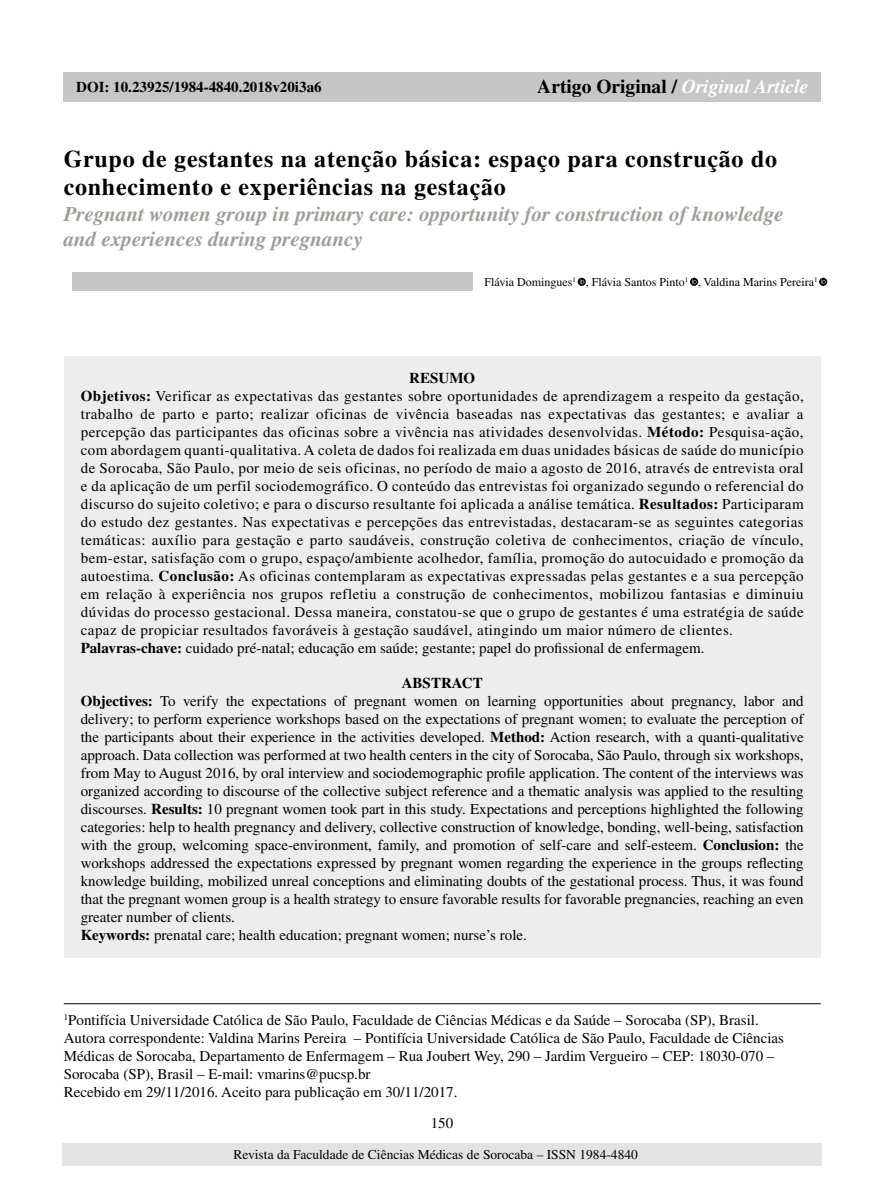
<style>
.page{position:relative;width:893px;height:1191px;background:#fff}
.page>*{position:absolute;margin:0;border:0;box-sizing:border-box;transform-origin:0 0}
.t1{font:700 24px/28.8px "Times LT Std";letter-spacing:.03em;color:#000}
.t2{font:italic 700 21px/25.2px "Times LT Std";color:#9d9d9c}
.t3{font:700 19.5px "Times LT Std";color:#000}
.t4{font:15px/18px "Times LT Std";color:#000}
.t5{font:15px/18px "Times LT Std";letter-spacing:.03em;color:#000}
.t6{font:700 15px "Times LT Std";color:#000}
.t7{font:13.5px "Times LT Std";color:#000}
.t8{font:12px "Times LT Std";color:#000}
.s1{font-style:italic;color:#fff}
.s2{font-weight:700}
</style>
<div class="page">
<div style="left:62px;top:1143px;width:760px;height:23px;background:#e3e3e3"></div>
<div style="left:64px;top:72px;width:757px;height:30px;background:#c6c6c6"></div>
<div style="left:72px;top:272px;width:401px;height:19px;background:#c6c6c6"></div>
<svg style="left:578px;top:278px;width:8px;height:8px"></svg>
<svg style="left:580px;top:279px;width:4px;height:5px"></svg>
<svg style="left:690px;top:278px;width:8px;height:8px"></svg>
<svg style="left:692px;top:279px;width:5px;height:5px"></svg>
<svg style="left:819px;top:278px;width:8px;height:8px"></svg>
<svg style="left:821px;top:279px;width:5px;height:5px"></svg>
<div style="left:64px;top:356px;width:757px;height:601px;background:#ededed"></div>
<hr style="left:64px;top:1003px;width:757px;height:1px;background:#000">
<p class="t6" style="left:76px;top:78px;width:247px">DOI: 10.23925/1984-4840.2018v20i3a6</p>
<h3 class="t3" style="left:537px;top:75px;width:273px">Artigo Original / <span class="s1">Original Article</span></h3>
<h1 class="t1" style="left:64px;top:144px;width:715px">Grupo de gestantes na atenção básica: espaço para construção do conhecimento e experiências na gestação</h1>
<h2 class="t2" style="left:64px;top:201px;width:722px">Pregnant women group in primary care: opportunity for construction of knowledge and experiences during pregnancy</h2>
<p class="t8" style="left:485px;top:275px;width:335px">Flávia Domingues<sup>1</sup> , Flávia Santos Pinto<sup>1</sup> , Valdina Marins Pereira<sup>1</sup></p>
<p class="t5" style="left:81px;top:369px;width:724px;text-indent:328px"><span class="s2">RESUMO<br>Objetivos:</span> Verificar as expectativas das gestantes sobre oportunidades de aprendizagem a respeito da gestação, trabalho de parto e parto; realizar oficinas de vivência baseadas nas expectativas das gestantes; e avaliar a percepção das participantes das oficinas sobre a vivência nas atividades desenvolvidas. <span class="s2">Método:</span> Pesquisa-ação, com abordagem quanti-qualitativa. A coleta de dados foi realizada em duas unidades básicas de saúde do município de Sorocaba, São Paulo, por meio de seis oficinas, no período de maio a agosto de 2016, através de entrevista oral e da aplicação de um perfil sociodemográfico. O conteúdo das entrevistas foi organizado segundo o referencial do discurso do sujeito coletivo; e para o discurso resultante foi aplicada a análise temática. <span class="s2">Resultados:</span> Participaram do estudo dez gestantes. Nas expectativas e percepções das entrevistadas, destacaram-se as seguintes categorias temáticas: auxílio para gestação e parto saudáveis, construção coletiva de conhecimentos, criação de vínculo, bem-estar, satisfação com o grupo, espaço/ambiente acolhedor, família, promoção do autocuidado e promoção da autoestima. <span class="s2">Conclusão:</span> As oficinas contemplaram as expectativas expressadas pelas gestantes e a sua percepção em relação à experiência nos grupos refletiu a construção de conhecimentos, mobilizou fantasias e diminuiu dúvidas do processo gestacional. Dessa maneira, constatou-se que o grupo de gestantes é uma estratégia de saúde capaz de propiciar resultados favoráveis à gestação saudável, atingindo um maior número de clientes.<br><span class="s2">Palavras-chave:</span> cuidado pré-natal; educação em saúde; gestante; papel do profissional de enfermagem.</p>
<p class="t4" style="left:81px;top:674px;width:724px;text-indent:321px"><span class="s2">ABSTRACT<br>Objectives:</span> To verify the expectations of pregnant women on learning opportunities about pregnancy, labor and delivery; to perform experience workshops based on the expectations of pregnant women; to evaluate the perception of the participants about their experience in the activities developed. <span class="s2">Method:</span> Action research, with a quanti-qualitative approach. Data collection was performed at two health centers in the city of Sorocaba, São Paulo, through six workshops, from May to August 2016, by oral interview and sociodemographic profile application. The content of the interviews was organized according to discourse of the collective subject reference and a thematic analysis was applied to the resulting discourses. <span class="s2">Results:</span> 10 pregnant women took part in this study. Expectations and perceptions highlighted the following categories: help to health pregnancy and delivery, collective construction of knowledge, bonding, well-being, satisfaction with the group, welcoming space-environment, family, and promotion of self-care and self-esteem. <span class="s2">Conclusion:</span> the workshops addressed the expectations expressed by pregnant women regarding the experience in the groups reflecting knowledge building, mobilized unreal conceptions and eliminating doubts of the gestational process. Thus, it was found that the pregnant women group is a health strategy to ensure favorable results for favorable pregnancies, reaching an even greater number of clients.<br><span class="s2">Keywords:</span> prenatal care; health education; pregnant women; nurse’s role.</p>
<p class="t4" style="left:64px;top:1011px;width:722px"><sup>1</sup>Pontifícia Universidade Católica de São Paulo, Faculdade de Ciências Médicas e da Saúde – Sorocaba (SP), Brasil.<br>Autora correspondente: Valdina Marins Pereira – Pontifícia Universidade Católica de São Paulo, Faculdade de Ciências Médicas de Sorocaba, Departamento de Enfermagem – Rua Joubert Wey, 290 – Jardim Vergueiro – CEP: 18030-070 – Sorocaba (SP), Brasil – E-mail: vmarins@pucsp.br<br>Recebido em 29/11/2016. Aceito para publicação em 30/11/2017.</p>
<p class="t4" style="left:431px;top:1114px;width:24px">150</p>
<p class="t7" style="left:233px;top:1147px;width:406px">Revista da Faculdade de Ciências Médicas de Sorocaba – ISSN 1984-4840</p>
</div>
